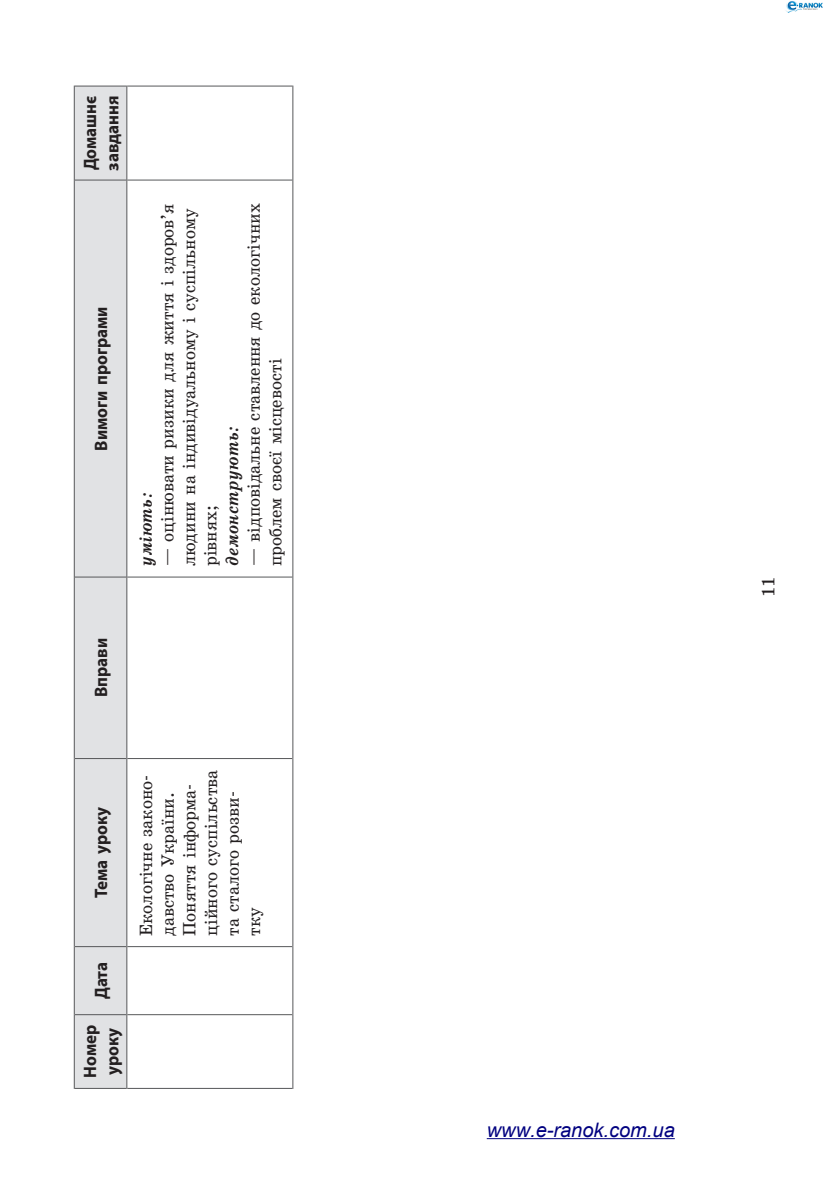
<style>
.page{position:relative;width:823px;height:1191px;background:#fff}
.page>*{position:absolute;margin:0;border:0;box-sizing:border-box;transform-origin:0 0}
.t1{font:italic 20px "Arial";color:#000080}
.t2{font:18px/21.6px "School Book C";color:#231f20;scale:.95 1}
.t3{font:700 18px/22px "Myriad Pro";color:#231f20;scale:.95 1}
.t4{font:italic 700 18px "School Book C";color:#231f20;scale:.95 1}
.t5{font:18px "School Book C";color:#231f20}
</style>
<div class="page">
<div style="left:75px;top:87px;width:51px;height:1001px;background:#e1e2e4"></div>
<hr style="left:75px;top:1014px;width:51px;height:1px;background:#57585a">
<hr style="left:75px;top:946px;width:51px;height:1px;background:#57585a">
<hr style="left:75px;top:758px;width:51px;height:1px;background:#57585a">
<hr style="left:75px;top:576px;width:51px;height:1px;background:#57585a">
<hr style="left:75px;top:180px;width:51px;height:1px;background:#57585a">
<hr style="left:127px;top:1014px;width:165px;height:1px;background:#57585a">
<hr style="left:127px;top:946px;width:165px;height:1px;background:#57585a">
<hr style="left:127px;top:758px;width:165px;height:1px;background:#57585a">
<hr style="left:127px;top:576px;width:165px;height:1px;background:#57585a">
<hr style="left:127px;top:180px;width:165px;height:1px;background:#57585a">
<hr style="left:127px;top:1088px;width:165px;height:1px;background:#57585a">
<hr style="left:127px;top:86px;width:165px;height:1px;background:#57585a">
<hr style="left:292px;top:1014px;width:1px;height:75px;background:#57585a">
<hr style="left:292px;top:946px;width:1px;height:68px;background:#57585a">
<hr style="left:292px;top:758px;width:1px;height:188px;background:#57585a">
<hr style="left:292px;top:577px;width:1px;height:181px;background:#57585a">
<hr style="left:292px;top:180px;width:1px;height:397px;background:#57585a">
<hr style="left:292px;top:86px;width:1px;height:94px;background:#57585a">
<hr style="left:74px;top:1014px;width:1px;height:75px;background:#57585a">
<hr style="left:75px;top:1088px;width:51px;height:1px;background:#57585a">
<hr style="left:74px;top:946px;width:1px;height:68px;background:#57585a">
<hr style="left:74px;top:758px;width:1px;height:188px;background:#57585a">
<hr style="left:74px;top:577px;width:1px;height:181px;background:#57585a">
<hr style="left:74px;top:180px;width:1px;height:397px;background:#57585a">
<hr style="left:74px;top:86px;width:1px;height:94px;background:#57585a">
<hr style="left:75px;top:86px;width:51px;height:1px;background:#57585a">
<hr style="left:126px;top:1014px;width:1px;height:75px;background:#57585a">
<hr style="left:126px;top:946px;width:1px;height:68px;background:#57585a">
<hr style="left:126px;top:758px;width:1px;height:188px;background:#57585a">
<hr style="left:126px;top:577px;width:1px;height:181px;background:#57585a">
<hr style="left:126px;top:180px;width:1px;height:397px;background:#57585a">
<hr style="left:126px;top:86px;width:1px;height:94px;background:#57585a">
<hr style="left:486px;top:1138px;width:188px;height:1px;background:#000080">
<img style="left:786px;top:1px;width:36px;height:12px">
<p class="t3" style="left:79px;top:171px;width:81px;rotate:-90deg">Домашнє завдання</p>
<p class="t3" style="left:90px;top:450px;width:153px;rotate:-90deg">Вимоги програми</p>
<p class="t2" style="left:243px;top:566px;width:384px;rotate:-90deg">— відповідальне ставлення до екологічних проблем своєї місцевості</p>
<p class="t2" style="left:157px;top:566px;width:383px;rotate:-90deg">— оцінювати ризики для життя і здоров’я людини на індивідуальному і суспільному рівнях;</p>
<p class="t4" style="left:222px;top:566px;width:149px;rotate:-90deg">демонструють:</p>
<p class="t4" style="left:136px;top:566px;width:79px;rotate:-90deg">уміють:</p>
<p class="t3" style="left:90px;top:697px;width:64px;rotate:-90deg">Вправи</p>
<p class="t3" style="left:90px;top:898px;width:97px;rotate:-90deg">Тема уроку</p>
<p class="t3" style="left:90px;top:999px;width:41px;rotate:-90deg">Дата</p>
<p class="t3" style="left:79px;top:1078px;width:57px;rotate:-90deg">Номер уроку</p>
<p class="t2" style="left:135px;top:935px;width:176px;rotate:-90deg">Екологічне законо&shy;давство України.<br>Поняття інформа&shy;ційного суспільства та сталого розви&shy;тку</p>
<p class="t5" style="left:758px;top:597px;width:22px;rotate:-90deg">11</p>
<p class="t1" style="left:486px;top:1116px;width:189px">www.e-ranok.com.ua</p>
</div>
